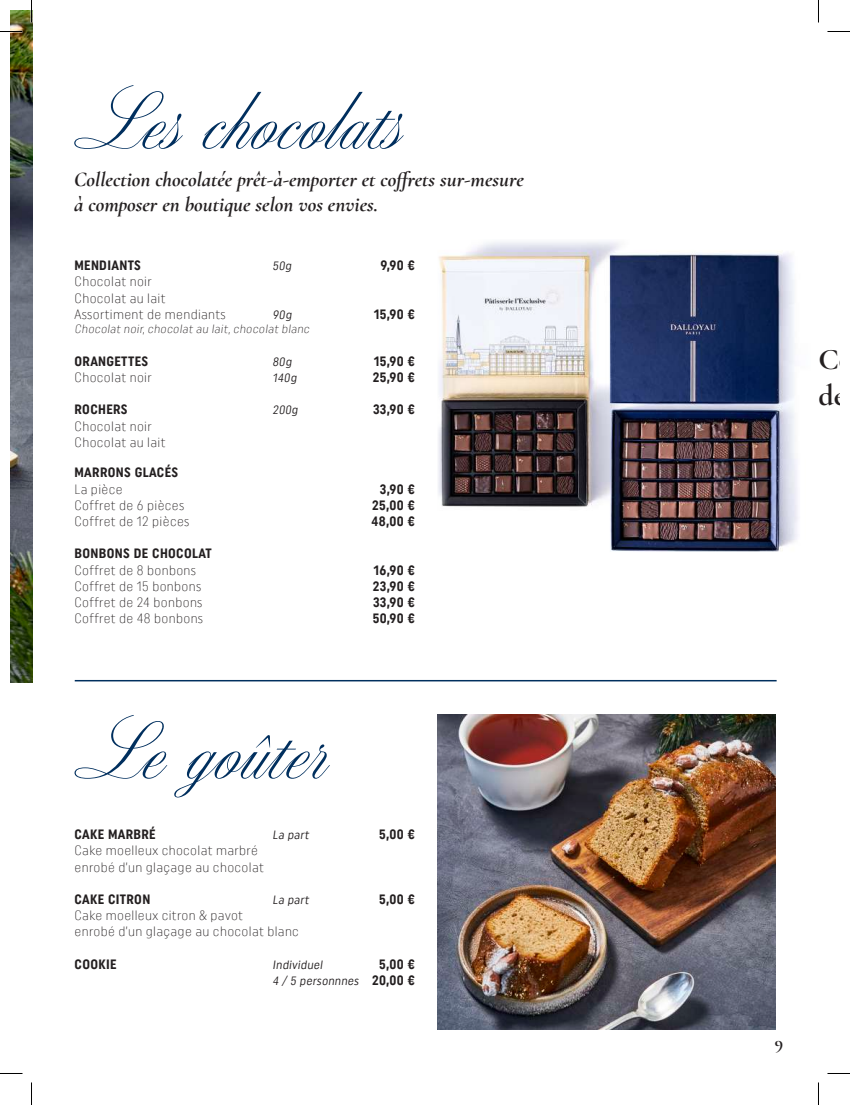
<style>
.page{position:relative;width:850px;height:1105px;background:#fff}
.page>*{position:absolute;margin:0;border:0;box-sizing:border-box;transform-origin:0 0}
.t1{font:75px "Altesse Std Regular 24 pt";color:#002f5e}
.t2{font:700 30px/36px "Cormorant Garamond";color:#231f20}
.t3{font:italic 700 21px/25.2px "Cormorant Garamond";color:#231f20}
.t4{font:700 17.85px "Cormorant Garamond";color:#231f20}
.t5{font:300 13.5px/16.2px "Uniform Condensed";letter-spacing:.025em;color:#231f20}
.t6{font:13.5px "Uniform Condensed 4";letter-spacing:.025em;color:#231f20}
.t7{font:12px "Uniform Condensed 6";color:#231f20}
.t8{font:300 12px "Uniform Condensed";color:#231f20}
.s1{font-family:"Uniform Condensed 4";font-size:13.5px}
</style>
<div class="page">
<img style="left:438px;top:241px;width:360px;height:311px">
<img style="left:10px;top:10px;width:22px;height:672px">
<img style="left:437px;top:714px;width:339px;height:315px">
<hr style="left:75px;top:680px;width:701px;height:1px;background:#002f5e">
<svg style="left:0;top:31px;width:22px;height:1px"></svg>
<svg style="left:827px;top:31px;width:23px;height:1px"></svg>
<svg style="left:0;top:1073px;width:22px;height:1px"></svg>
<svg style="left:827px;top:1073px;width:23px;height:1px"></svg>
<svg style="left:31px;top:0;width:1px;height:22px"></svg>
<svg style="left:31px;top:1082px;width:1px;height:23px"></svg>
<svg style="left:818px;top:0;width:1px;height:22px"></svg>
<svg style="left:818px;top:1082px;width:1px;height:23px"></svg>
<h1 class="t1" style="left:74px;top:76px;width:329px">Les chocolats</h1>
<h3 class="t3" style="left:74px;top:167px;width:451px">Collection chocolatée prêt-à-emporter et coffrets sur-mesure à composer en boutique selon vos envies.</h3>
<p class="t6" style="left:75px;top:257px;width:68px">MENDIANTS</p>
<p class="t7" style="left:273px;top:259px;width:22px">50g</p>
<p class="t6" style="left:380px;top:257px;width:36px">9,90 €</p>
<p class="t5" style="left:75px;top:273px;width:153px">Chocolat noir<br>Chocolat au lait<br>Assortiment de mendiants</p>
<p class="t7" style="left:273px;top:307px;width:22px">90g</p>
<p class="t6" style="left:374px;top:306px;width:43px">15,90 €</p>
<p class="t8" style="left:75px;top:322px;width:238px">Chocolat noir, chocolat au lait, chocolat blanc</p>
<p class="t6" style="left:75px;top:353px;width:75px">ORANGETTES</p>
<p class="t7" style="left:273px;top:354px;width:22px">80g</p>
<p class="t6" style="left:374px;top:353px;width:43px">15,90 €</p>
<p class="t5" style="left:75px;top:369px;width:79px">Chocolat noir</p>
<p class="t7" style="left:273px;top:370px;width:27px">140g</p>
<p class="t6" style="left:373px;top:369px;width:44px">25,90 €</p>
<p class="t6" style="left:75px;top:401px;width:54px">ROCHERS</p>
<p class="t7" style="left:273px;top:403px;width:29px">200g</p>
<p class="t6" style="left:373px;top:401px;width:43px">33,90 €</p>
<p class="t5" style="left:75px;top:417px;width:92px">Chocolat noir<br>Chocolat au lait</p>
<p class="t6" style="left:75px;top:464px;width:105px">MARRONS GLACÉS</p>
<p class="t5" style="left:75px;top:480px;width:50px">La pièce</p>
<p class="t6" style="left:380px;top:481px;width:36px">3,90 €</p>
<p class="t5" style="left:75px;top:497px;width:111px">Coffret de 6 pièces</p>
<p class="t6" style="left:372px;top:497px;width:44px">25,00 €</p>
<p class="t5" style="left:75px;top:513px;width:116px">Coffret de 12 pièces</p>
<p class="t6" style="left:371px;top:513px;width:45px">48,00 €</p>
<p class="t6" style="left:75px;top:545px;width:139px">BONBONS DE CHOCOLAT</p>
<p class="t5" style="left:75px;top:561px;width:123px">Coffret de 8 bonbons</p>
<p class="t6" style="left:373px;top:562px;width:43px">16,90 €</p>
<p class="t5" style="left:75px;top:578px;width:128px">Coffret de 15 bonbons</p>
<p class="t6" style="left:373px;top:578px;width:43px">23,90 €</p>
<p class="t5" style="left:75px;top:594px;width:129px">Coffret de 24 bonbons</p>
<p class="t6" style="left:373px;top:594px;width:43px">33,90 €</p>
<p class="t5" style="left:75px;top:610px;width:130px">Coffret de 48 bonbons</p>
<p class="t6" style="left:373px;top:610px;width:44px">50,90 €</p>
<h1 class="t1" style="left:75px;top:706px;width:255px">Le goûter</h1>
<p class="t6" style="left:75px;top:826px;width:83px">CAKE MARBRÉ</p>
<p class="t7" style="left:273px;top:828px;width:40px">La part</p>
<p class="t6" style="left:379px;top:826px;width:37px">5,00 €</p>
<p class="t5" style="left:75px;top:842px;width:191px">Cake moelleux chocolat marbré enrobé d’un glaçage au chocolat</p>
<p class="t6" style="left:75px;top:891px;width:77px">CAKE CITRON</p>
<p class="t7" style="left:273px;top:892px;width:40px">La part</p>
<p class="t6" style="left:379px;top:891px;width:37px">5,00 €</p>
<p class="t5" style="left:75px;top:907px;width:226px">Cake moelleux citron &amp; pavot<br>enrobé d’un glaçage au chocolat blanc</p>
<p class="t6" style="left:75px;top:956px;width:43px">COOKIE</p>
<p class="t7" style="left:273px;top:957px;width:53px">Individuel</p>
<p class="t6" style="left:379px;top:956px;width:37px">5,00 €</p>
<p class="t7" style="left:273px;top:973px;width:144px">4 / 5 personnnes <span class="s1">20,0 0 €</span></p>
<h2 class="t2" style="left:818px;top:341px;width:37px">Co de</h2>
<h3 class="t4" style="left:775px;top:1031px;width:10px">9</h3>
</div>
